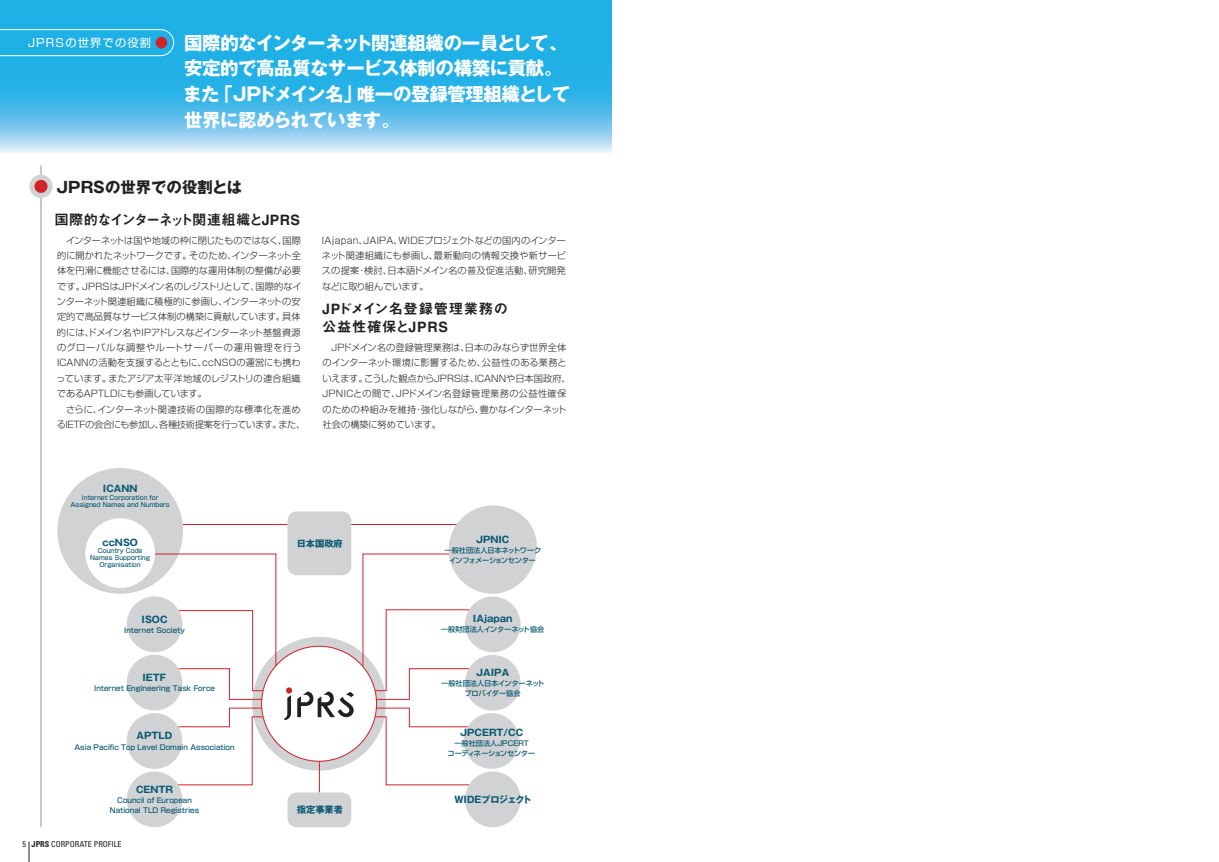
<style>
.page{position:relative;width:1219px;height:862px;background:#fff}
.page>*{position:absolute;margin:0;border:0;box-sizing:border-box;transform-origin:0 0}
.t1{font:700 18.4px/25.6px "Gothic MB101";letter-spacing:-.02em;color:#fff}
.t2{font:700 15.4px "Gothic MB101";color:#231f20}
.t3{font:14.3px/18.4px "Midashi Go MB31";letter-spacing:.05em;color:#231f20}
.t4{font:14.3px "Midashi Go MB31";letter-spacing:-.1em;color:#231f20}
.t5{font:11.3px "Shin Go";letter-spacing:.1em;color:#fff}
.t6{font:300 9.2px/15.4px "Shin Go";letter-spacing:.005em;color:#231f20;text-align:justify}
.t7{font:700 9.2px "Gothic MB101";color:#0b5a73}
.t8{font:300 9.2px/15.4px "Shin Go";letter-spacing:-.03em;color:#231f20;text-align:center}
.t9{font:700 9.2px "Gothic MB101";letter-spacing:-.03em;color:#0b5a73}
.t10{font:condensed 8.2px "Univers";color:#231f20}
.t11{font:500 7.2px/10.2px "Shin Go";color:#0b5a73;text-align:center}
.t12{font:500 7.2px/10.2px "Shin Go";letter-spacing:-.03em;color:#0b5a73;text-align:center}
.t13{font:500 7.2px/10.2px "Shin Go";letter-spacing:-.02em;color:#0b5a73;text-align:center}
.t14{font:500 6.1px/7.1px "Shin Go";color:#0b5a73;text-align:center}
.s1{font-weight:700}
</style>
<div class="page">
<hr style="left:41px;top:165px;width:1px;height:662px;background:#939598">
<svg style="left:0;top:0;width:611px;height:153px;background:#45bae9"></svg>
<div style="left:29px;top:175px;width:24px;height:23px;background:#d1d2d4;border-radius:50%"></div>
<div style="left:34px;top:180px;width:14px;height:13px;background:#d1232a;border-radius:50%"></div>
<svg style="left:0;top:29px;width:174px;height:27px;background:#2fb5e7"></svg>
<div style="left:156px;top:37px;width:11px;height:12px;background:#d1232a;border-radius:50%"></div>
<svg style="left:29px;top:842px;width:1px;height:20px"></svg>
<hr style="left:183px;top:524px;width:110px;height:1px;background:#d1232a">
<div style="left:57px;top:468px;width:126px;height:126px;background:#d1d2d4;border-radius:50%"></div>
<hr style="left:349px;top:524px;width:122px;height:1px;background:#d1232a">
<hr style="left:319px;top:761px;width:1px;height:31px;background:#d1232a">
<div style="left:127px;top:655px;width:55px;height:55px;background:#d1d2d4;border-radius:50%"></div>
<div style="left:127px;top:596px;width:55px;height:56px;background:#d1d2d4;border-radius:50%"></div>
<div style="left:449px;top:505px;width:88px;height:89px;background:#d1d2d4;border-radius:43px"></div>
<div style="left:287px;top:511px;width:64px;height:64px;background:#d1d2d4;border-radius:9px"></div>
<div style="left:287px;top:792px;width:64px;height:35px;background:#d1d2d4;border-radius:9px"></div>
<div style="left:127px;top:771px;width:55px;height:56px;background:#d1d2d4;border-radius:50%"></div>
<div style="left:127px;top:713px;width:55px;height:56px;background:#d1d2d4;border-radius:50%"></div>
<div style="left:465px;top:655px;width:56px;height:55px;background:#d1d2d4;border-radius:50%"></div>
<div style="left:465px;top:596px;width:56px;height:56px;background:#d1d2d4;border-radius:50%"></div>
<div style="left:85px;top:518px;width:70px;height:70px;background:#fff;border-radius:50%"></div>
<div style="left:465px;top:771px;width:56px;height:56px;background:#d1d2d4;border-radius:50%"></div>
<div style="left:464px;top:713px;width:55px;height:56px;background:#d1d2d4;border-radius:50%"></div>
<svg style="left:154px;top:553px;width:324px;height:232px"></svg>
<p class="t5" style="left:28px;top:35px;width:125px">JPRSの世界での役割</p>
<h1 class="t1" style="left:183px;top:28px;width:388px">国際的なインターネット関連組織の一員として、安定的で高品質なサービス体制の構築に貢献。また「JPドメイン名」唯一の登録管理組織として世界に認められています。</h1>
<h2 class="t2" style="left:57px;top:176px;width:187px">JPRSの世界での役割とは</h2>
<h3 class="t4" style="left:55px;top:211px;width:247px">国際的なインターネット関連組織とJPRS</h3>
<p class="t6" style="left:56px;top:232px;width:247px;text-indent:10px">インターネットは国や地域の枠に閉じたものではなく、国際的に開かれたネットワークです。そのため、インターネット全体を円滑に機能させるには、国際的な運用体制の整備が必要です。JPRSはJPドメイン名のレジストリとして、国際的なインターネット関連組織に積極的に参画し、インターネットの安定的で高品質なサービス体制の構築に貢献しています。具体的には、ドメイン名やIPアドレスなどインターネット基盤資源のグローバルな調整やルートサーバーの運用管理を行うICANNの活動を支援するとともに、ccNSOの運営にも携わっています。またアジア太平洋地域のレジストリの連合組織であるAPTLDにも参画しています。</p>
<p class="t8" style="left:57px;top:401px;width:250px">さらに、インターネット関連技術の国際的な標準化を進めるIETFの会合にも参加し、各種技術提案を行っています。また、</p>
<p class="t6" style="left:322px;top:232px;width:246px">IAｊapan、JAIPA、WIDEプロジェクトなどの国内のインターネット関連組織にも参画し、最新動向の情報交換や新サービスの提案・検討、日本語ドメイン名の普及促進活動、研究開発などに取り組んでいます。</p>
<h3 class="t3" style="left:322px;top:300px;width:188px">JPドメイン名登録管理業務の公益性確保とJPRS</h3>
<p class="t6" style="left:322px;top:339px;width:250px;text-align:left;text-indent:9px">JPドメイン名の登録管理業務は、日本のみならず世界全体のインターネット環境に影響するため、公益性のある業務といえます。こうした観点からJPRSは、ICANNや日本国政府、<br>JPNICとの間で、JPドメイン名登録管理業務の公益性確保のための枠組みを維持・強化しながら、豊かなインターネット社会の構築に努めています。</p>
<p class="t7" style="left:103px;top:482px;width:36px">ICANN</p>
<p class="t14" style="left:71px;top:493px;width:101px">Internet Corporation for<br>Assigned Names and Numbers</p>
<p class="t7" style="left:102px;top:536px;width:37px">ccNSO</p>
<p class="t14" style="left:90px;top:547px;width:61px">Country Code<br>Names Supporting<br>Organisation</p>
<p class="t7" style="left:142px;top:612px;width:27px">ISOC</p>
<p class="t11" style="left:124px;top:624px;width:62px">Internet Society</p>
<p class="t7" style="left:143px;top:671px;width:25px">IETF</p>
<p class="t11" style="left:94px;top:683px;width:122px">Internet Engineering Task Force</p>
<p class="t7" style="left:137px;top:729px;width:37px">APTLD</p>
<p class="t11" style="left:74px;top:741px;width:162px">Asia Pacific Top Level Domain Association</p>
<p class="t7" style="left:136px;top:782px;width:39px">CENTR</p>
<p class="t11" style="left:110px;top:794px;width:91px">Council of European<br>National TLD Registries</p>
<p class="t10" style="left:22px;top:839px;width:101px">5 <span class="s1">JPRS</span> CORPORATE PROFILE</p>
<p class="t7" style="left:297px;top:537px;width:47px">日本国政府</p>
<p class="t7" style="left:297px;top:803px;width:48px">指定事業者</p>
<p class="t7" style="left:476px;top:533px;width:35px">JPNIC</p>
<p class="t12" style="left:444px;top:545px;width:98px">一般社団法人日本ネットワークインフォメーションセンター</p>
<p class="t7" style="left:473px;top:612px;width:41px">IAjapan</p>
<p class="t11" style="left:441px;top:624px;width:105px">一般財団法人インターネット協会</p>
<p class="t7" style="left:476px;top:666px;width:34px">JAIPA</p>
<p class="t13" style="left:441px;top:678px;width:105px">一般社団法人日本インターネットプロバイダー協会</p>
<p class="t7" style="left:460px;top:725px;width:65px">JPCERT/CC</p>
<p class="t11" style="left:447px;top:737px;width:90px">一般社団法人JPCERT<br>コーディネーションセンター</p>
<p class="t9" style="left:454px;top:793px;width:79px">WIDEプロジェクト</p>
</div>
